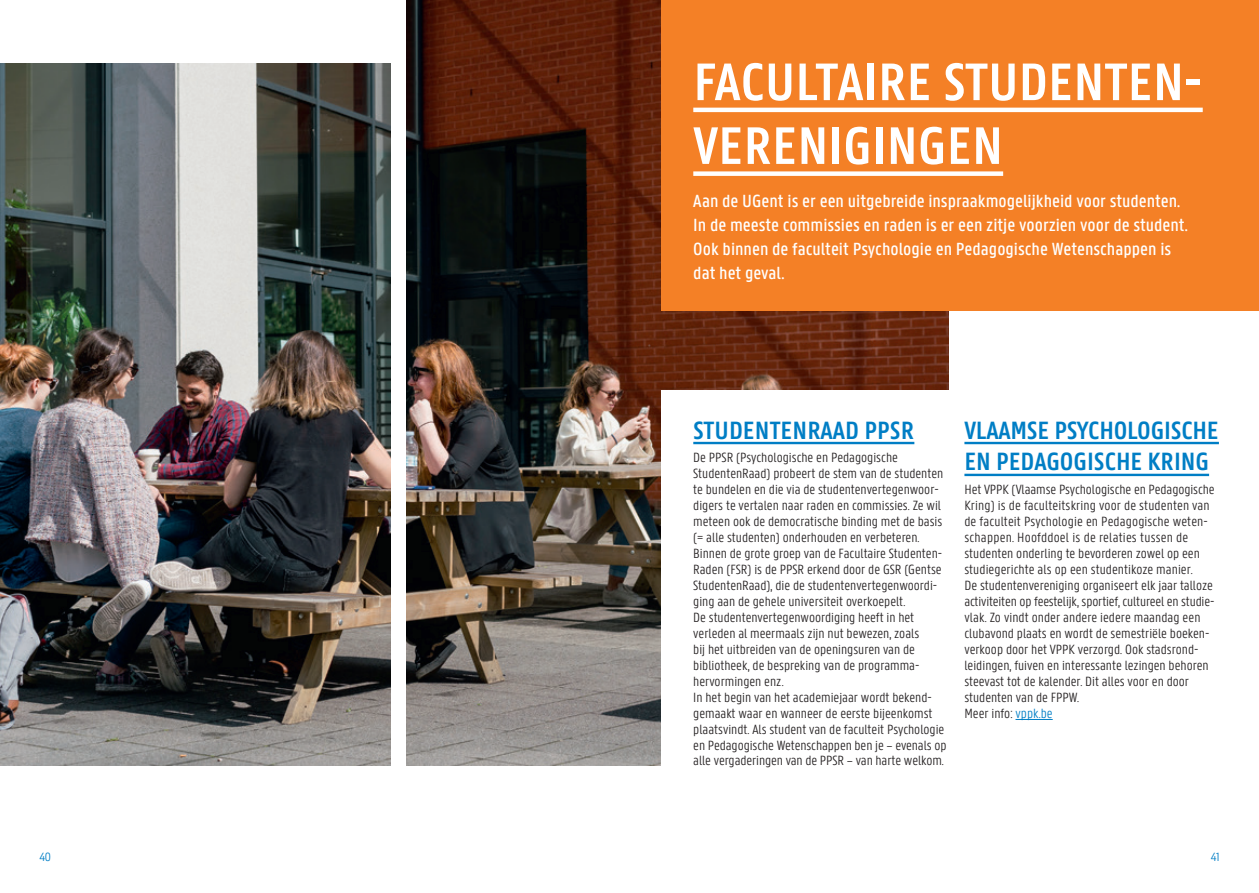
<style>
.page{position:relative;width:1259px;height:893px;background:#fff}
.page>*{position:absolute;margin:0;border:0;box-sizing:border-box;transform-origin:0 0}
.t1{font:600 56.25px/63.8px "U Gent Panno Text";color:#fff}
.t2{font:600 26.7px/32px "U Gent Panno Text";letter-spacing:-.005em;color:#007ec5}
.t3{font:500 18.75px/24px "U Gent Panno Text";color:#fff}
.t4{font:300 14.25px/15.9px "U Gent Panno Text";color:#231f20}
.t5{font:300 12.75px "U Gent Panno Text";color:#007ec5}
.s1{color:#007ec5}
</style>
<div class="page">
<img style="left:406px;top:0;width:542px;height:765px">
<img style="left:0;top:64px;width:390px;height:701px">
<div style="left:661px;top:0;width:598px;height:311px;background:#f48026"></div>
<hr style="left:693px;top:108px;width:509px;height:4px;background:#fff">
<div style="left:693px;top:171px;width:310px;height:5px;background:#fff"></div>
<div style="left:661px;top:391px;width:558px;height:414px;background:#fff"></div>
<hr style="left:693px;top:442px;width:221px;height:2px;background:#007ec5">
<hr style="left:964px;top:442px;width:255px;height:2px;background:#007ec5">
<hr style="left:964px;top:474px;width:245px;height:2px;background:#007ec5">
<hr style="left:1015px;top:719px;width:37px;height:1px;background:#007ec5">
<h1 class="t1" style="left:693px;top:49px;width:506px">FACULTAIRE STUDENTEN-<br>VERENIGINGEN</h1>
<h3 class="t3" style="left:693px;top:189px;width:496px">Aan de UGent is er een uitgebreide inspraakmogelijkheid voor studenten.<br>In de meeste commissies en raden is er een zitje voorzien voor de student.<br>Ook binnen de faculteit Psychologie en Pedagogische Wetenschappen is dat het geval.</h3>
<h2 class="t2" style="left:693px;top:413px;width:223px">STUDENTENRAAD PPSR</h2>
<p class="t4" style="left:693px;top:450px;width:255px">De PPSR (Psychologische en Pedagogische StudentenRaad) probeert de stem van de studenten te bundelen en die via de studentenvertegenwoor&shy;digers te vertalen naar raden en commissies. Ze wil meteen ook de democratische binding met de basis (= alle studenten) onderhouden en verbeteren.<br>Binnen de grote groep van de Facultaire Studenten-Raden (FSR) is de PPSR erkend door de GSR (Gentse StudentenRaad), die de studentenvertegenwoordi&shy;ging aan de gehele universiteit overkoepelt.<br>De studentenvertegenwoordiging heeft in het verleden al meermaals zijn nut bewezen, zoals<br>bij het uitbreiden van de openingsuren van de bibliotheek, de bespreking van de programma&shy;hervormingen enz.<br>In het begin van het academiejaar wordt bekend&shy;gemaakt waar en wanneer de eerste bijeenkomst plaatsvindt. Als student van de faculteit Psychologie en Pedagogische Wetenschappen ben je – evenals op alle vergaderingen van de PPSR – van harte welkom.</p>
<h2 class="t2" style="left:964px;top:413px;width:256px">VLAAMSE PSYCHOLOGISCHE<br>EN PEDAGOGISCHE KRING</h2>
<p class="t4" style="left:964px;top:482px;width:252px">Het VPPK (Vlaamse Psychologische en Pedagogische Kring) is de faculteitskring voor de studenten van de faculteit Psychologie en Pedagogische weten&shy;schappen. Hoofddoel is de relaties tussen de studenten onderling te bevorderen zowel op een studiegerichte als op een studentikoze manier.<br>De studentenvereniging organiseert elk jaar talloze activiteiten op feestelijk, sportief, cultureel en studie&shy;vlak. Zo vindt onder andere iedere maandag een clubavond plaats en wordt de semestriële boeken&shy;verkoop door het VPPK verzorgd. Ook stadsrond&shy;leidingen, fuiven en interessante lezingen behoren steevast tot de kalender. Dit alles voor en door studenten van de FPPW.<br>Meer info: <span class="s1">vppk.be</span></p>
<p class="t5" style="left:39px;top:849px;width:13px">40</p>
<p class="t5" style="left:1210px;top:849px;width:10px">41</p>
</div>
